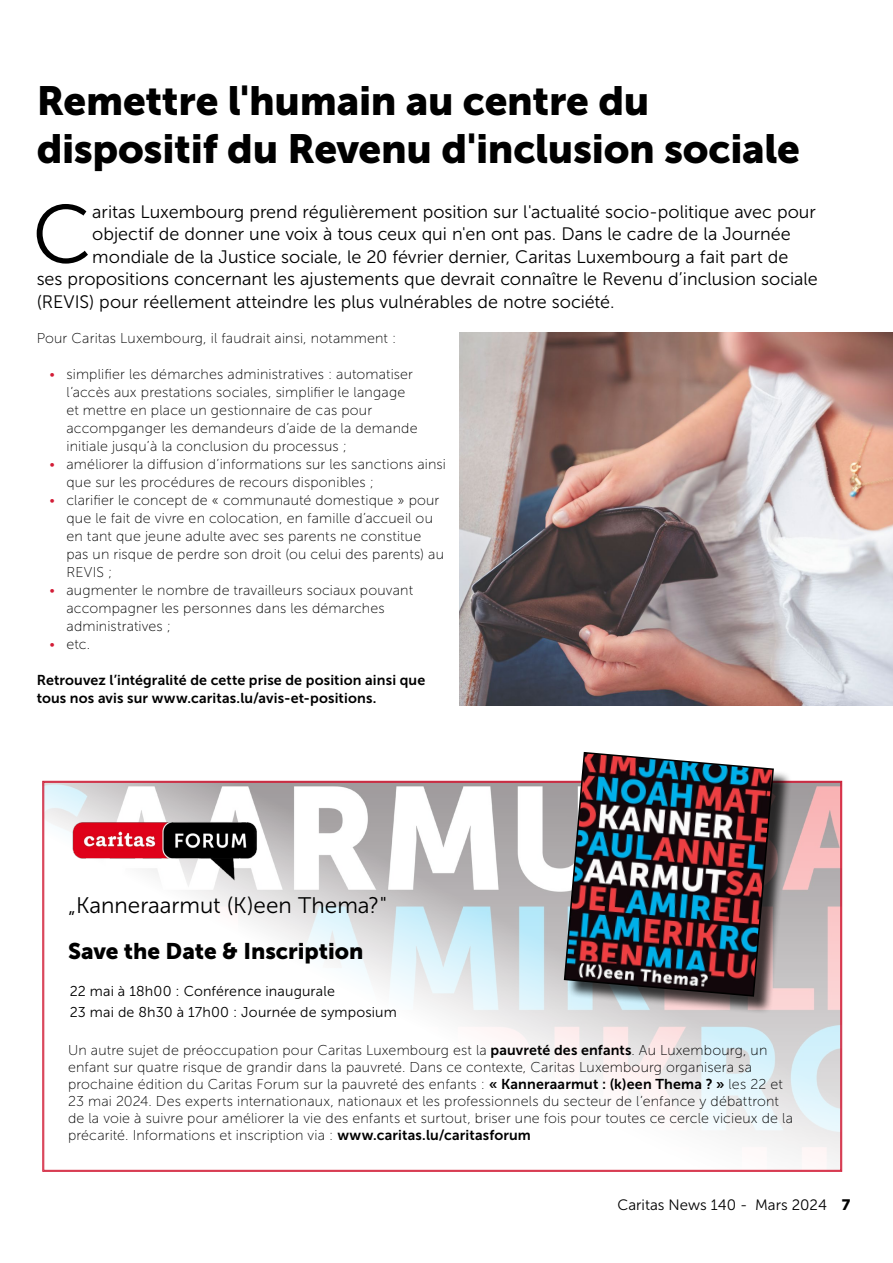
<style>
.page{position:relative;width:893px;height:1263px;background:#fff}
.page>*{position:absolute;margin:0;border:0;box-sizing:border-box;transform-origin:0 0}
.t1{font:82.05px "Museo Sans 300";color:#000}
.t2{font:40.5px/48px "Museo Sans 900";letter-spacing:-.01em;color:#000}
.t3{font:22.5px "Museo Sans 300";color:#000}
.t4{font:22.5px "Museo Sans 900";color:#000}
.t5{font:18px "Museo Sans 300";color:#000}
.t6{font:15px "Museo Sans 300";color:#000}
.t7{font:14.25px/18px "Museo Sans 100";letter-spacing:.01em;color:#000}
.t8{font:14.25px/18px "Museo Sans 700";letter-spacing:.01em;color:#000}
.t9{font:14.25px/21px "Museo Sans 300";letter-spacing:.01em;color:#000}
.s1{color:#d21c36}
.s2{font-family:"Museo Sans 700"}
.s3{font-family:"Museo Sans 900"}
</style>
<div class="page">
<svg style="left:42px;top:781px;width:800px;height:391px"></svg>
<img style="left:60px;top:799px;width:211px;height:105px">
<img style="left:459px;top:333px;width:434px;height:373px">
<div style="left:566px;top:755px;width:226px;height:260px;background:#000;opacity:.75"></div>
<svg style="left:563px;top:752px;width:212px;height:245px;background:#59515b"></svg>
<h2 class="t2" style="left:37px;top:77px;width:765px">Remettre l'humain au centre du dispositif du Revenu d'inclusion sociale</h2>
<h1 class="t1" style="left:32px;top:190px;width:61px">C</h1>
<p class="t5" style="left:92px;top:202px;width:725px">aritas Luxembourg prend régulièrement position sur l'actualité socio-politique avec pour</p>
<p class="t5" style="left:92px;top:224px;width:700px">objectif de donner une voix à tous ceux qui n'en ont pas. Dans le cadre de la Journée</p>
<p class="t5" style="left:92px;top:247px;width:698px">mondiale de la Justice sociale, le 20 février dernier, Caritas Luxembourg a fait part de</p>
<p class="t5" style="left:37px;top:269px;width:783px">ses propositions concernant les ajustements que devrait connaître le Revenu d’inclusion sociale</p>
<p class="t5" style="left:37px;top:292px;width:579px">(REVIS) pour réellement atteindre les plus vulnérables de notre société.</p>
<p class="t7" style="left:37px;top:329px;width:361px">Pour Caritas Luxembourg, il faudrait ainsi, notamment :</p>
<p class="t7" style="left:66px;top:365px;width:353px;text-indent:-17px"><span class="s1">•</span> simplifier les démarches administratives : automatiser l’accès aux prestations sociales, simplifier le langage et mettre en place un gestionnaire de cas pour accompganger les demandeurs d’aide de la demande initiale jusqu’à la conclusion du processus ;</p>
<p class="t7" style="left:66px;top:455px;width:381px;text-indent:-17px"><span class="s1">•</span> améliorer la diffusion d’informations sur les sanctions ainsi que sur les procédures de recours disponibles ;</p>
<p class="t7" style="left:66px;top:491px;width:379px;text-indent:-17px"><span class="s1">•</span> clarifier le concept de « communauté domestique » pour que le fait de vivre en colocation, en famille d’accueil ou en tant que jeune adulte avec ses parents ne constitue pas un risque de perdre son droit (ou celui des parents) au REVIS ;</p>
<p class="t7" style="left:66px;top:581px;width:348px;text-indent:-17px"><span class="s1">•</span> augmenter le nombre de travailleurs sociaux pouvant accompagner les personnes dans les démarches administratives ;</p>
<p class="t7" style="left:49px;top:635px;width:42px"><span class="s1">•</span> etc.</p>
<p class="t8" style="left:37px;top:671px;width:390px">Retrouvez l’intégralité de cette prise de position ainsi que tous nos avis sur www.caritas.lu/avis-et-positions.</p>
<h3 class="t3" style="left:68px;top:893px;width:320px">„Kanneraarmut (K)een Thema?"</h3>
<h3 class="t4" style="left:68px;top:938px;width:297px">Save the Date &amp; Inscription</h3>
<p class="t9" style="left:70px;top:981px;width:329px">22 mai à 18h00 : Conférence inaugurale<br>23 mai de 8h30 à 17h00 : Journée de symposium</p>
<p class="t7" style="left:68px;top:1041px;width:726px;line-height:17.1px">Un autre sujet de préoccupation pour Caritas Luxembourg est la <span class="s2">pauvreté des enfants</span>. Au Luxembourg, un enfant sur quatre risque de grandir dans la pauvreté. Dans ce contexte, Caritas Luxembourg organisera sa prochaine édition du Caritas Forum sur la pauvreté des enfants : <span class="s2">« Kanneraarmut : (k)een Thema ? »</span> les 22 et 23 mai 2024. Des experts internationaux, nationaux et les professionnels du secteur de l’enfance y débattront de la voie à suivre pour améliorer la vie des enfants et surtout, briser une fois pour toutes ce cercle vicieux de la précarité. Informations et inscription via : <span class="s2">www.caritas.lu/caritasforum</span></p>
<p class="t6" style="left:617px;top:1197px;width:234px">Caritas News 140 - Mars 2024 <span class="s3">7</span></p>
</div>
